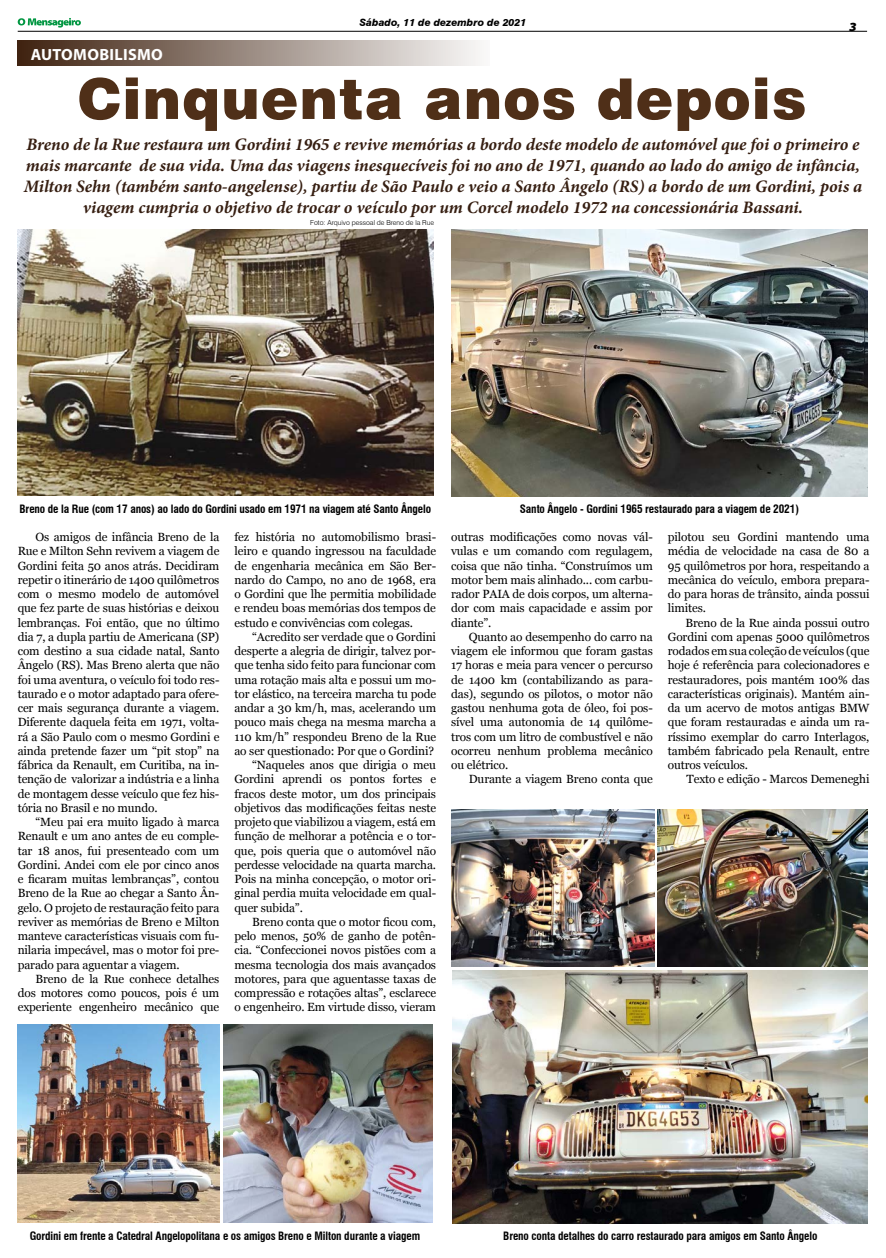
<style>
.page{position:relative;width:886px;height:1258px;background:#fff}
.page>*{position:absolute;margin:0;border:0;box-sizing:border-box;transform-origin:0 0}
.t1{font:900 56.25px "Swiss 721 BT";letter-spacing:.02em;color:#4f2f18}
.t2{font:italic 700 17.5px/21px "Minion Pro";letter-spacing:-.005em;color:#361e11;text-align:center}
.t3{font:700 16.25px "Myriad Pro";letter-spacing:.02em;color:#fff}
.t4{font:italic 900 semi-expanded 12.5px "Myriad Pro";color:#000}
.t5{font:11.88px/14.2px "Georgia";letter-spacing:-.01em;color:#000;text-align:justify}
.t6{font:700 condensed 11.25px "Swiss 721 BT";letter-spacing:-.01em;color:#000}
.t7{font:italic 800 10px "Swiss 721 BT";color:#000}
.t8{font:300 6.88px "Swiss 721 BT";color:#000}
</style>
<div class="page">
<hr style="left:18px;top:31px;width:849px;height:1px;background:#000">
<svg style="left:18px;top:18px;width:63px;height:10px"></svg>
<div style="left:18px;top:40px;width:472px;height:26px;background:linear-gradient(to right,#3f2210,#faf9f9)"></div>
<img style="left:18px;top:1024px;width:202px;height:198px">
<img style="left:223px;top:1024px;width:210px;height:198px">
<img style="left:18px;top:229px;width:415px;height:267px">
<img style="left:452px;top:229px;width:415px;height:268px">
<img style="left:451px;top:810px;width:203px;height:156px">
<img style="left:657px;top:810px;width:210px;height:156px">
<img style="left:452px;top:970px;width:415px;height:254px">
<h3 class="t3" style="left:31px;top:44px;width:134px">AUTOMOBILISMO</h3>
<p class="t7" style="left:360px;top:17px;width:168px">Sábado, 11 de dezembro de 2021</p>
<p class="t4" style="left:849px;top:18px;width:9px">3</p>
<h1 class="t1" style="left:77px;top:65px;width:730px">Cinquenta anos depois</h1>
<p class="t2" style="left:24px;top:133px;width:840px">Breno de la Rue restaura um Gordini 1965 e revive memórias a bordo deste modelo de automóvel que foi o primeiro e mais marcante de sua vida. Uma das viagens inesquecíveis foi no ano de 1971, quando ao lado do amigo de infância, Milton Sehn (também santo-angelense), partiu de São Paulo e veio a Santo Ângelo (RS) a bordo de um Gordini, pois a viagem cumpria o objetivo de trocar o veículo por um Corcel modelo 1972 na concessionária Bassani.</p>
<p class="t8" style="left:310px;top:219px;width:125px">Foto: Arquivo pessoal de Breno de la Rue</p>
<p class="t6" style="left:20px;top:502px;width:413px">Breno de la Rue (com 17 anos) ao lado do Gordini usado em 1971 na viagem até Santo Ângelo</p>
<p class="t6" style="left:520px;top:502px;width:281px">Santo Ângelo - Gordini 1965 restaurado para a viagem de 2021)</p>
<p class="t5" style="left:18px;top:530px;width:203px;text-indent:18px">Os amigos de infância Breno de la Rue e Milton Sehn revivem a viagem de Gordini feita 50 anos atrás. Decidiram repetir o itinerário de 1400 quilômetros com o mesmo modelo de automóvel que fez parte de suas histórias e deixou lembranças. Foi então, que no último dia 7, a dupla partiu de Americana (SP) com destino a sua cidade natal, Santo Ângelo (RS). Mas Breno alerta que não foi uma aventura, o veículo foi todo res&shy;taurado e o motor adaptado para ofere&shy;cer mais segurança durante a viagem.<br>Diferente daquela feita em 1971, volta&shy;rá a São Paulo com o mesmo Gordini e ainda pretende fazer um “pit stop” na fábrica da Renault, em Curitiba, na in&shy;tenção de valorizar a indústria e a linha de montagem desse veículo que fez his&shy;tória no Brasil e no mundo.</p>
<p class="t5" style="left:18px;top:815px;width:203px;text-indent:18px">“Meu pai era muito ligado à marca Renault e um ano antes de eu comple&shy;tar 18 anos, fui presenteado com um Gordini. Andei com ele por cinco anos e ficaram muitas lembranças”, contou Breno de la Rue ao chegar a Santo Ân&shy;gelo. O projeto de restauração feito para reviver as memórias de Breno e Milton manteve características visuais com fu&shy;nilaria impecável, mas o motor foi pre&shy;parado para aguentar a viagem.</p>
<p class="t5" style="left:18px;top:972px;width:203px;text-indent:18px">Breno de la Rue conhece detalhes dos motores como poucos, pois é um experiente engenheiro mecânico que</p>
<p class="t5" style="left:234px;top:530px;width:203px">fez história no automobilismo brasi&shy;leiro e quando ingressou na faculdade de engenharia mecânica em São Ber&shy;nardo do Campo, no ano de 1968, era o Gordini que lhe permitia mobilidade e rendeu boas memórias dos tempos de estudo e convivências com colegas.</p>
<p class="t5" style="left:252px;top:630px;width:185px">“Acredito ser verdade que o Gordini</p>
<p class="t5" style="left:234px;top:644px;width:203px">desperte a alegria de dirigir, talvez por-</p>
<p class="t5" style="left:234px;top:658px;width:203px">que tenha sido feito para funcionar com</p>
<p class="t5" style="left:234px;top:673px;width:203px">uma rotação mais alta e possui um mo-</p>
<p class="t5" style="left:234px;top:687px;width:203px">tor elástico, na terceira marcha tu pode</p>
<p class="t5" style="left:234px;top:701px;width:203px">andar a 30 km/h, mas, acelerando um</p>
<p class="t5" style="left:234px;top:715px;width:203px">pouco mais chega na mesma marcha a</p>
<p class="t5" style="left:234px;top:730px;width:203px">110 km/h” respondeu Breno de la Rue</p>
<p class="t5" style="left:234px;top:744px;width:201px">ao ser questionado: Por que o Gordini?</p>
<p class="t5" style="left:252px;top:758px;width:185px">“Naqueles anos que dirigia o meu</p>
<p class="t5" style="left:234px;top:772px;width:203px">Gordini aprendi os pontos fortes e</p>
<p class="t5" style="left:234px;top:787px;width:203px">fracos deste motor, um dos principais</p>
<p class="t5" style="left:234px;top:801px;width:203px">objetivos das modificações feitas neste</p>
<p class="t5" style="left:234px;top:815px;width:203px">projeto que viabilizou a viagem, está em</p>
<p class="t5" style="left:234px;top:829px;width:203px">função de melhorar a potência e o tor-</p>
<p class="t5" style="left:234px;top:844px;width:203px">que, pois queria que o automóvel não</p>
<p class="t5" style="left:234px;top:858px;width:203px">perdesse velocidade na quarta marcha.</p>
<p class="t5" style="left:234px;top:872px;width:203px">Pois na minha concepção, o motor ori-</p>
<p class="t5" style="left:234px;top:886px;width:203px">ginal perdia muita velocidade em qual-</p>
<p class="t5" style="left:234px;top:901px;width:70px">quer subida”.</p>
<p class="t5" style="left:252px;top:915px;width:185px">Breno conta que o motor ficou com,</p>
<p class="t5" style="left:234px;top:929px;width:203px">pelo menos, 50% de ganho de potên-</p>
<p class="t5" style="left:234px;top:943px;width:203px">cia. “Confeccionei novos pistões com a</p>
<p class="t5" style="left:234px;top:958px;width:203px">mesma tecnologia dos mais avançados</p>
<p class="t5" style="left:234px;top:972px;width:203px">motores, para que aguentasse taxas de</p>
<p class="t5" style="left:234px;top:986px;width:203px">compressão e rotações altas”, esclarece</p>
<p class="t5" style="left:234px;top:1000px;width:203px">o engenheiro. Em virtude disso, vieram</p>
<p class="t5" style="left:451px;top:530px;width:203px">outras modificações como novas vál&shy;vulas e um comando com regulagem, coisa que não tinha. “Construímos um motor bem mais alinhado... com carbu&shy;rador PAIA de dois corpos, um alterna&shy;dor com mais capacidade e assim por diante”.</p>
<p class="t5" style="left:451px;top:630px;width:203px;text-indent:18px">Quanto ao desempenho do carro na viagem ele informou que foram gastas 17 horas e meia para vencer o percurso de 1400 km (contabilizando as para&shy;das), segundo os pilotos, o motor não gastou nenhuma gota de óleo, foi pos&shy;sível uma autonomia de 14 quilôme&shy;tros com um litro de combustível e não ocorreu nenhum problema mecânico ou elétrico.</p>
<p class="t5" style="left:469px;top:772px;width:185px">Durante a viagem Breno conta que</p>
<p class="t5" style="left:668px;top:530px;width:203px">pilotou seu Gordini mantendo uma média de velocidade na casa de 80 a 95 quilômetros por hora, respeitando a mecânica do veículo, embora prepara&shy;do para horas de trânsito, ainda possui limites.</p>
<p class="t5" style="left:668px;top:616px;width:203px;text-indent:18px">Breno de la Rue ainda possui outro Gordini com apenas 5000 quilômetros rodados em sua coleção de veículos (que hoje é referência para colecionadores e restauradores, pois mantém 100% das características originais). Mantém ain&shy;da um acervo de motos antigas BMW que foram restauradas e ainda um ra&shy;ríssimo exemplar do carro Interlagos, também fabricado pela Renault, entre outros veículos.</p>
<p class="t5" style="left:686px;top:772px;width:184px">Texto e edição - Marcos Demeneghi</p>
<p class="t6" style="left:30px;top:1229px;width:392px">Gordini em frente a Catedral Angelopolitana e os amigos Breno e Milton durante a viagem</p>
<p class="t6" style="left:503px;top:1229px;width:316px">Breno conta detalhes do carro restaurado para amigos em Santo Ângelo</p>
</div>
